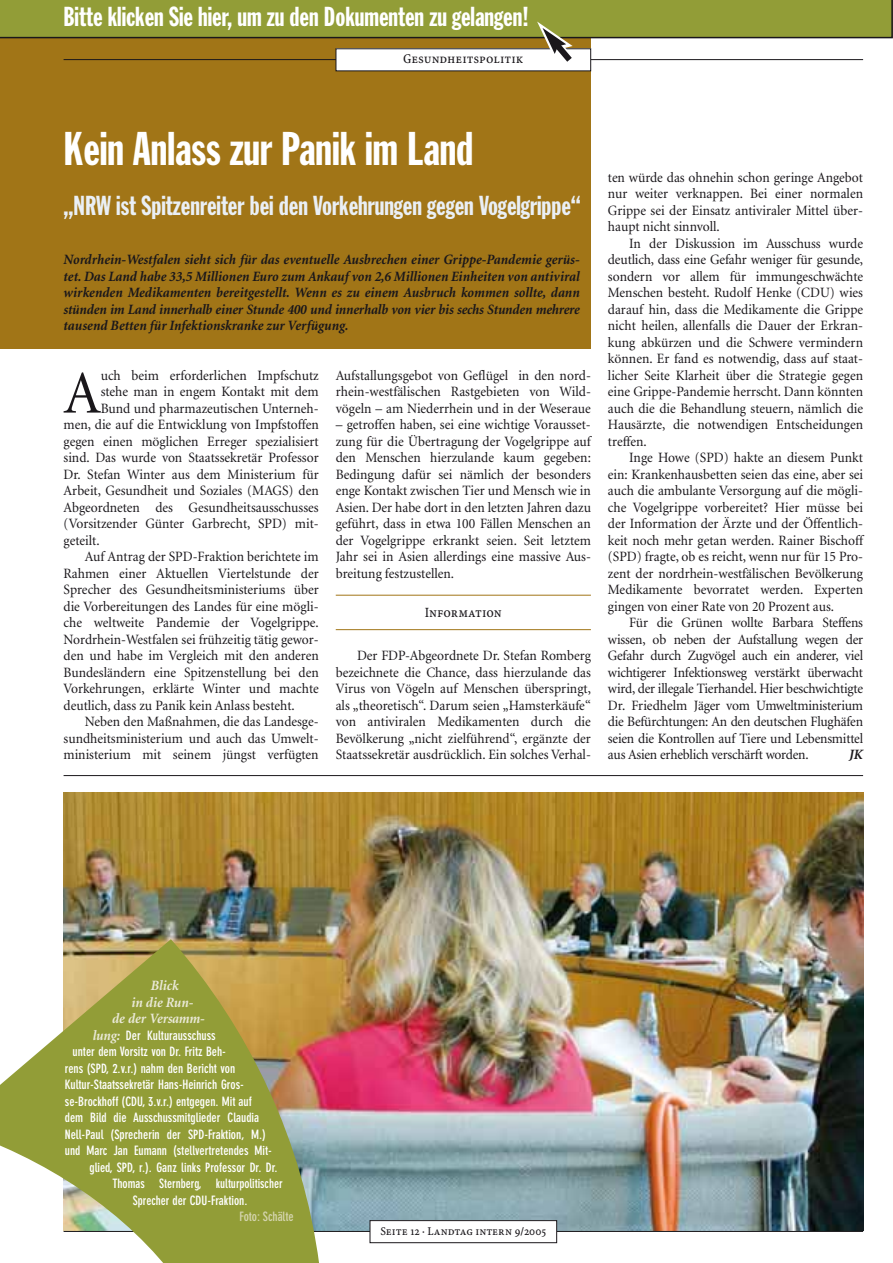
<style>
.page{position:relative;width:893px;height:1263px;background:#fff}
.page>*{position:absolute;margin:0;border:0;box-sizing:border-box;transform-origin:0 0}
.t1{font:60.75px "Minion";color:#1a171b;scale:.95 1}
.t2{font:46.5px "Franklin Gothic Extra Cond";color:#fff}
.t3{font:27px "Franklin Gothic Extra Cond";color:#eaeff5}
.t4{font:27px "Franklin Gothic Extra Cond";color:#fff}
.t5{font:14.25px/16.5px "Minion";color:#1a171b;text-align:justify;scale:.95 1}
.t6{font:italic 700 14.25px/16.5px "Minion";color:#1a171b;text-align:justify;scale:.95 1}
.t7{font:italic 700 14.25px "Minion";letter-spacing:-.005em;color:#eae9d7;scale:.95 1}
.t8{font:14.25px "WDR Minion Caps";letter-spacing:-.005em;color:#1a171b;scale:.95 1}
.t9{font:13.5px "WDR Minion Caps";letter-spacing:-.005em;color:#1a171b}
.t10{font:700 condensed 12.75px "DIN Neuzeit Grotesk";color:#fff}
.t11{font:700 condensed 12.75px "DIN Neuzeit Grotesk";color:#d5d5af}
.t12{font:12px "WDR Minion Caps";color:#1a171b}
.s1{font-family:"Minion";font-style:italic;font-stretch:normal;font-size:14.25px;color:#eae9d7}
</style>
<div class="page">
<div style="left:0;top:0;width:591px;height:348px;background:#a17517"></div>
<hr style="left:336px;top:595px;width:255px;height:1px;background:#a17517">
<hr style="left:336px;top:629px;width:255px;height:1px;background:#a17517">
<img style="left:64px;top:792px;width:799px;height:438px">
<hr style="left:64px;top:775px;width:799px;height:1px;background:#1a171b">
<hr style="left:64px;top:1231px;width:799px;height:1px;background:#1a171b">
<div style="left:370px;top:1221px;width:187px;height:22px;background:#fff"></div>
<div style="left:370px;top:1220px;width:187px;height:23px;border:1px solid #1a171b"></div>
<svg style="left:0;top:939px;width:319px;height:324px;fill:#929d37"></svg>
<svg style="left:0;top:0;width:893px;height:72px"></svg>
<h3 class="t4" style="left:64px;top:7px;width:467px">Bitte klicken Sie hier, um zu den Dokumenten zu gelangen!</h3>
<p class="t9" style="left:403px;top:51px;width:122px">Gesundheitspolitik</p>
<h2 class="t2" style="left:64px;top:132px;width:411px">Kein Anlass zur Panik im Land</h2>
<h3 class="t3" style="left:64px;top:195px;width:519px">„NRW ist Spitzenreiter bei den Vorkehrungen gegen Vogelgrippe“</h3>
<p class="t6" style="left:64px;top:252px;width:545px">Nordrhein-Westfalen sieht sich für das eventuelle Ausbrechen einer Grippe-Pandemie gerüs&shy;tet. Das Land habe 33,5 Millionen Euro zum Ankauf von 2,6 Millionen Einheiten von antiviral wirkenden Medikamenten bereitgestellt. Wenn es zu einem Ausbruch kommen sollte, dann stünden im Land innerhalb einer Stunde 400 und innerhalb von vier bis sechs Stunden mehrere tausend Betten für Infektionskranke zur Verfügung.</p>
<h1 class="t1" style="left:64px;top:369px;width:41px">A</h1>
<p class="t5" style="left:101px;top:368px;width:231px">uch beim erforderlichen Impfschutz</p>
<p class="t5" style="left:101px;top:384px;width:231px">stehe man in engem Kontakt mit dem</p>
<p class="t5" style="left:101px;top:401px;width:231px">Bund und pharmazeutischen Unterneh-</p>
<p class="t5" style="left:64px;top:417px;width:270px">men, die auf die Entwicklung von Impfstoffen</p>
<p class="t5" style="left:64px;top:434px;width:270px">gegen einen möglichen Erreger spezialisiert</p>
<p class="t5" style="left:64px;top:450px;width:270px">sind. Das wurde von Staatssekretär Professor</p>
<p class="t5" style="left:64px;top:467px;width:270px">Dr. Stefan Winter aus dem Ministerium für</p>
<p class="t5" style="left:64px;top:483px;width:270px">Arbeit, Gesundheit und Soziales (MAGS) den</p>
<p class="t5" style="left:64px;top:500px;width:270px">Abgeordneten des Gesundheitsausschusses</p>
<p class="t5" style="left:64px;top:516px;width:270px">(Vorsitzender Günter Garbrecht, SPD) mit-</p>
<p class="t5" style="left:64px;top:533px;width:39px">geteilt.</p>
<p class="t5" style="left:85px;top:549px;width:248px">Auf Antrag der SPD-Fraktion berichtete im</p>
<p class="t5" style="left:64px;top:566px;width:270px">Rahmen einer Aktuellen Viertelstunde der</p>
<p class="t5" style="left:64px;top:582px;width:270px">Sprecher des Gesundheitsministeriums über</p>
<p class="t5" style="left:64px;top:599px;width:270px">die Vorbereitungen des Landes für eine mögli-</p>
<p class="t5" style="left:64px;top:615px;width:270px">che weltweite Pandemie der Vogelgrippe.</p>
<p class="t5" style="left:64px;top:632px;width:270px">Nordrhein-Westfalen sei frühzeitig tätig gewor-</p>
<p class="t5" style="left:64px;top:648px;width:270px">den und habe im Vergleich mit den anderen</p>
<p class="t5" style="left:64px;top:665px;width:270px">Bundesländern eine Spitzenstellung bei den</p>
<p class="t5" style="left:64px;top:681px;width:270px">Vorkehrungen, erklärte Winter und machte</p>
<p class="t5" style="left:64px;top:698px;width:245px">deutlich, dass zu Panik kein Anlass besteht.</p>
<p class="t5" style="left:85px;top:714px;width:248px">Neben den Maßnahmen, die das Landesge-</p>
<p class="t5" style="left:64px;top:731px;width:270px">sundheitsministerium und auch das Umwelt-</p>
<p class="t5" style="left:64px;top:747px;width:270px">ministerium mit seinem jüngst verfügten</p>
<p class="t5" style="left:336px;top:368px;width:270px">Aufstallungsgebot von Geflügel in den nord&shy;rhein-westfälischen Rastgebieten von Wild&shy;vögeln – am Niederrhein und in der Weseraue</p>
<p class="t5" style="left:336px;top:417px;width:270px">– getroffen haben, sei eine wichtige Vorausset&shy;zung für die Übertragung der Vogelgrippe auf den Menschen hierzulande kaum gegeben:<br>Bedingung dafür sei nämlich der besonders enge Kontakt zwischen Tier und Mensch wie in Asien. Der habe dort in den letzten Jahren dazu geführt, dass in etwa 100 Fällen Menschen an der Vogelgrippe erkrankt seien. Seit letztem Jahr sei in Asien allerdings eine massive Aus&shy;breitung festzustellen.</p>
<p class="t8" style="left:425px;top:603px;width:82px">Information</p>
<p class="t5" style="left:336px;top:648px;width:270px;text-indent:21px">Der FDP-Abgeordnete Dr. Stefan Romberg bezeichnete die Chance, dass hierzulande das Virus von Vögeln auf Menschen überspringt, als „theoretisch“. Darum seien „Hamsterkäufe“ von antiviralen Medikamenten durch die Bevölkerung „nicht zielführend“, ergänzte der Staatssekretär ausdrücklich. Ein solches Verhal-</p>
<p class="t5" style="left:608px;top:170px;width:270px">ten würde das ohnehin schon geringe Angebot nur weiter verknappen. Bei einer normalen Grippe sei der Einsatz antiviraler Mittel über&shy;haupt nicht sinnvoll.</p>
<p class="t5" style="left:608px;top:236px;width:270px;text-indent:21px">In der Diskussion im Ausschuss wurde deutlich, dass eine Gefahr weniger für gesunde, sondern vor allem für immungeschwächte Menschen besteht. Rudolf Henke (CDU) wies darauf hin, dass die Medikamente die Grippe nicht heilen, allenfalls die Dauer der Erkran&shy;kung abkürzen und die Schwere vermindern können. Er fand es notwendig, dass auf staat&shy;licher Seite Klarheit über die Strategie gegen eine Grippe-Pandemie herrscht. Dann könnten auch die die Behandlung steuern, nämlich die Hausärzte, die notwendigen Entscheidungen treffen.</p>
<p class="t5" style="left:608px;top:450px;width:270px;text-indent:21px">Inge Howe (SPD) hakte an diesem Punkt ein: Krankenhausbetten seien das eine, aber sei auch die ambulante Versorgung auf die mögli&shy;che Vogelgrippe vorbereitet? Hier müsse bei der Information der Ärzte und der Öffentlich&shy;keit noch mehr getan werden. Rainer Bischoff (SPD) fragte, ob es reicht, wenn nur für 15 Pro&shy;zent der nordrhein-westfälischen Bevölkerung Medikamente bevorratet werden. Experten gingen von einer Rate von 20 Prozent aus.</p>
<p class="t5" style="left:608px;top:615px;width:270px;text-indent:21px">Für die Grünen wollte Barbara Steffens wissen, ob neben der Aufstallung wegen der Gefahr durch Zugvögel auch ein anderer, viel wichtigerer Infektionsweg verstärkt überwacht wird, der illegale Tierhandel. Hier beschwichtigte Dr. Friedhelm Jäger vom Umweltministerium die Befürchtungen: An den deutschen Flughäfen seien die Kontrollen auf Tiere und Lebensmittel aus Asien erheblich verschärft worden.</p>
<p class="t6" style="left:849px;top:747px;width:16px">JK</p>
<p class="t7" style="left:151px;top:980px;width:31px">Blick</p>
<p class="t7" style="left:131px;top:996px;width:67px">in die Run-</p>
<p class="t7" style="left:112px;top:1013px;width:99px">de der Versamm-</p>
<p class="t10" style="left:93px;top:1030px;width:124px"><span class="s1">lung:</span> Der Kulturausschuss</p>
<p class="t10" style="left:73px;top:1047px;width:155px">unter dem Vorsitz von Dr. Fritz Beh-</p>
<p class="t10" style="left:65px;top:1063px;width:172px">rens (SPD, 2.v.r.) nahm den Bericht von</p>
<p class="t10" style="left:65px;top:1080px;width:181px">Kultur-Staatssekretär Hans-Heinrich Gros-</p>
<p class="t10" style="left:65px;top:1096px;width:188px">se-Brockhoff (CDU, 3.v.r.) entgegen. Mit auf</p>
<p class="t10" style="left:65px;top:1113px;width:196px">dem Bild die Ausschussmitglieder Claudia</p>
<p class="t10" style="left:65px;top:1129px;width:203px">Nell-Paul (Sprecherin der SPD-Fraktion, M.)</p>
<p class="t10" style="left:65px;top:1146px;width:209px">und Marc Jan Eumann (stellvertretendes Mit-</p>
<p class="t10" style="left:89px;top:1162px;width:190px">glied, SPD, r.). Ganz links Professor Dr. Dr.</p>
<p class="t10" style="left:112px;top:1179px;width:172px">Thomas Sternberg, kulturpolitischer</p>
<p class="t10" style="left:133px;top:1195px;width:116px">Sprecher der CDU-Fraktion.</p>
<p class="t11" style="left:239px;top:1212px;width:56px">Foto: Schälte</p>
<p class="t12" style="left:380px;top:1224px;width:167px">Seite 12 · Landtag intern 9/2005</p>
</div>
